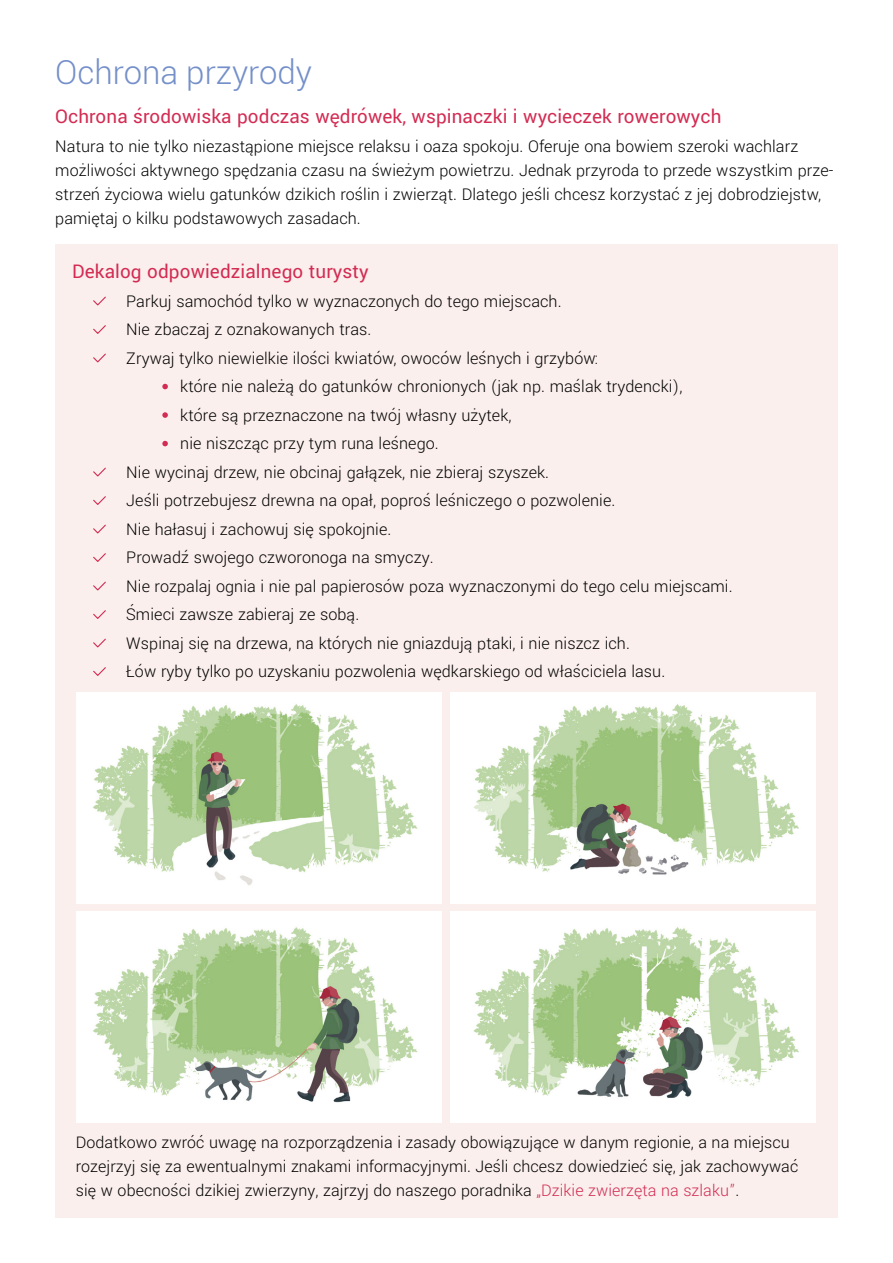
<style>
.page{position:relative;width:893px;height:1263px;background:#fff}
.page>*{position:absolute;margin:0;border:0;box-sizing:border-box;transform-origin:0 0}
.t1{font:300 33px "Roboto";color:#748fc9}
.t2{font:21px "Yantramanav";letter-spacing:.005em;color:#d32c53}
.t3{font:300 18px/24px "Yantramanav";letter-spacing:.005em;color:#000}
.t4{font:300 17.85px/24px "Yantramanav";letter-spacing:.005em;color:#000}
.s1{color:#d32c53}
</style>
<div class="page">
<div style="left:55px;top:244px;width:783px;height:973px;background:#faefed"></div>
<svg style="left:93px;top:296px;width:13px;height:10px"></svg>
<svg style="left:93px;top:353px;width:13px;height:10px"></svg>
<svg style="left:93px;top:325px;width:13px;height:9px"></svg>
<svg style="left:93px;top:467px;width:13px;height:10px"></svg>
<svg style="left:93px;top:581px;width:13px;height:10px"></svg>
<svg style="left:93px;top:610px;width:13px;height:9px"></svg>
<svg style="left:93px;top:638px;width:13px;height:10px"></svg>
<svg style="left:93px;top:667px;width:13px;height:9px"></svg>
<svg style="left:93px;top:553px;width:13px;height:9px"></svg>
<svg style="left:93px;top:524px;width:13px;height:10px"></svg>
<svg style="left:93px;top:496px;width:13px;height:9px"></svg>
<div style="left:450px;top:692px;width:365px;height:212px;background:#fff"></div>
<div style="left:76px;top:692px;width:366px;height:212px;background:#fff"></div>
<div style="left:450px;top:911px;width:365px;height:211px;background:#fff"></div>
<div style="left:76px;top:911px;width:366px;height:211px;background:#fff"></div>
<img style="left:93px;top:704px;width:325px;height:181px">
<img style="left:473px;top:704px;width:326px;height:171px">
<img style="left:473px;top:927px;width:326px;height:171px">
<img style="left:93px;top:927px;width:325px;height:176px">
<svg style="left:162px;top:384px;width:6px;height:5px"></svg>
<svg style="left:162px;top:412px;width:6px;height:6px"></svg>
<svg style="left:162px;top:441px;width:6px;height:5px"></svg>
<h1 class="t1" style="left:55px;top:50px;width:258px">Ochrona przyrody</h1>
<p class="t2" style="left:55px;top:104px;width:668px">Ochrona środowiska podczas wędrówek, wspinaczki i wycieczek rowerowych</p>
<p class="t3" style="left:55px;top:134px;width:780px">Natura to nie tylko niezastąpione miejsce relaksu i oaza spokoju. Oferuje ona bowiem szeroki wachlarz możliwości aktywnego spędzania czasu na świeżym powietrzu. Jednak przyroda to przede wszystkim prze&shy;strzeń życiowa wielu gatunków dzikich roślin i zwierząt. Dlatego jeśli chcesz korzystać z jej dobrodziejstw, pamiętaj o kilku podstawowych zasadach.</p>
<p class="t2" style="left:72px;top:259px;width:298px">Dekalog odpowiedzialnego turysty</p>
<p class="t3" style="left:126px;top:289px;width:437px">Parkuj samochód tylko w wyznaczonych do tego miejscach.</p>
<p class="t3" style="left:126px;top:318px;width:247px">Nie zbaczaj z oznakowanych tras.</p>
<p class="t3" style="left:126px;top:346px;width:474px">Zrywaj tylko niewielkie ilości kwiatów, owoców leśnych i grzybów:</p>
<p class="t3" style="left:180px;top:375px;width:504px">które nie należą do gatunków chronionych (jak np. maślak trydencki),</p>
<p class="t3" style="left:180px;top:403px;width:333px">które są przeznaczone na twój własny użytek,</p>
<p class="t3" style="left:180px;top:432px;width:260px">nie niszcząc przy tym runa leśnego.</p>
<p class="t3" style="left:126px;top:460px;width:424px">Nie wycinaj drzew, nie obcinaj gałązek, nie zbieraj szyszek.</p>
<p class="t3" style="left:126px;top:489px;width:491px">Jeśli potrzebujesz drewna na opał, poproś leśniczego o pozwolenie.</p>
<p class="t3" style="left:126px;top:517px;width:267px">Nie hałasuj i zachowuj się spokojnie.</p>
<p class="t3" style="left:126px;top:546px;width:309px">Prowadź swojego czworonoga na smyczy.</p>
<p class="t3" style="left:126px;top:574px;width:608px">Nie rozpalaj ognia i nie pal papierosów poza wyznaczonymi do tego celu miejscami.</p>
<p class="t3" style="left:126px;top:603px;width:234px">Śmieci zawsze zabieraj ze sobą.</p>
<p class="t3" style="left:126px;top:631px;width:505px">Wspinaj się na drzewa, na których nie gniazdują ptaki, i nie niszcz ich.</p>
<p class="t3" style="left:126px;top:660px;width:540px">Łów ryby tylko po uzyskaniu pozwolenia wędkarskiego od właściciela lasu.</p>
<p class="t4" style="left:76px;top:1131px;width:724px">Dodatkowo zwróć uwagę na rozporządzenia i zasady obowiązujące w danym regionie, a na miejscu rozejrzyj się za ewentualnymi znakami informacyjnymi. Jeśli chcesz dowiedzieć się, jak zachowywać się w obecności dzikiej zwierzyny, zajrzyj do naszego poradnika <span class="s1">„Dzikie zwierzęta na szlaku”</span>.</p>
</div>
